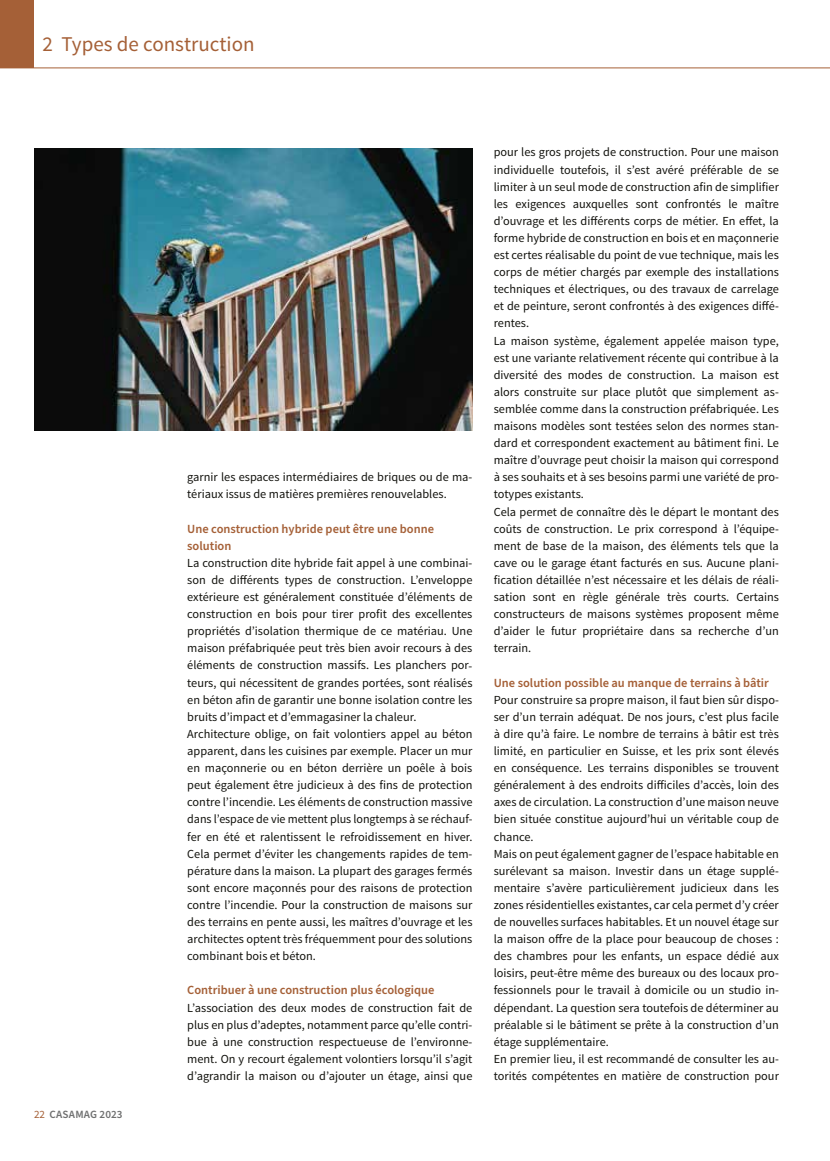
<style>
.page{position:relative;width:830px;height:1161px;background:#fff}
.page>*{position:absolute;margin:0;border:0;box-sizing:border-box;transform-origin:0 0}
.t1{font:21px "Source Sans Pro";color:#a56037}
.t2{font:600 12.45px/17.1px "Source Sans Pro";color:#a56037}
.t3{font:12.3px/17.1px "Source Sans Pro";color:#12120d}
.t4{font:600 11.1px "Source Sans Pro";letter-spacing:.02em;color:#6f7070}
.s1{font-weight:400;color:#a56037}
</style>
<div class="page">
<div style="left:0;top:0;width:34px;height:68px;background:#a56037"></div>
<hr style="left:0;top:68px;width:829px;height:1px;background:#a56037">
<img style="left:34px;top:148px;width:438px;height:282px">
<h1 class="t1" style="left:43px;top:31px;width:213px">2 Types de construction</h1>
<p class="t4" style="left:34px;top:1107px;width:90px"><span class="s1">22</span> CASAMAG 2023</p>
<p class="t3" style="left:187px;top:469px;width:286px">garnir les espaces intermédiaires de briques ou de ma&shy;tériaux issus de matières premières renouvelables.</p>
<p class="t2" style="left:187px;top:520px;width:248px">Une construction hybride peut être une bonne solution</p>
<p class="t3" style="left:187px;top:554px;width:286px">La construction dite hybride fait appel à une combinai&shy;son de différents types de construction. L’enveloppe extérieure est généralement constituée d’éléments de construction en bois pour tirer profit des excellentes propriétés d’isolation thermique de ce matériau. Une maison préfabriquée peut très bien avoir recours à des éléments de construction massifs. Les planchers por&shy;teurs, qui nécessitent de grandes portées, sont réalisés en béton afin de garantir une bonne isolation contre les bruits d’impact et d’emmagasiner la chaleur.<br>Architecture oblige, on fait volontiers appel au béton apparent, dans les cuisines par exemple. Placer un mur en maçonnerie ou en béton derrière un poêle à bois peut également être judicieux à des fins de protection contre l’incendie. Les éléments de construction massive dans l’espace de vie mettent plus longtemps à se réchauf&shy;fer en été et ralentissent le refroidissement en hiver.<br>Cela permet d’éviter les changements rapides de tem&shy;pérature dans la maison. La plupart des garages fermés sont encore maçonnés pour des raisons de protection contre l’incendie. Pour la construction de maisons sur des terrains en pente aussi, les maîtres d’ouvrage et les architectes optent très fréquemment pour des solutions combinant bois et béton.</p>
<p class="t2" style="left:187px;top:982px;width:249px">Contribuer à une construction plus écologique</p>
<p class="t3" style="left:187px;top:999px;width:286px;text-align:justify">L’association des deux modes de construction fait de plus en plus d’adeptes, notamment parce qu’elle contri&shy;bue à une construction respectueuse de l’environne&shy;ment. On y recourt également volontiers lorsqu’il s’agit d’agrandir la maison ou d’ajouter un étage, ainsi que</p>
<p class="t3" style="left:493px;top:144px;width:286px">pour les gros projets de construction. Pour une maison individuelle toutefois, il s’est avéré préférable de se limiter à un seul mode de construction afin de simplifier les exigences auxquelles sont confrontés le maître d’ouvrage et les différents corps de métier. En effet, la forme hybride de construction en bois et en maçonnerie est certes réalisable du point de vue technique, mais les corps de métier chargés par exemple des installations techniques et électriques, ou des travaux de carrelage et de peinture, seront confrontés à des exigences diffé&shy;rentes.<br>La maison système, également appelée maison type, est une variante relativement récente qui contribue à la diversité des modes de construction. La maison est alors construite sur place plutôt que simplement as&shy;semblée comme dans la construction préfabriquée. Les maisons modèles sont testées selon des normes stan&shy;dard et correspondent exactement au bâtiment fini. Le maître d’ouvrage peut choisir la maison qui correspond à ses souhaits et à ses besoins parmi une variété de pro&shy;totypes existants.<br>Cela permet de connaître dès le départ le montant des coûts de construction. Le prix correspond à l’équipe&shy;ment de base de la maison, des éléments tels que la cave ou le garage étant facturés en sus. Aucune plani&shy;fication détaillée n’est nécessaire et les délais de réali&shy;sation sont en règle générale très courts. Certains constructeurs de maisons systèmes proposent même d’aider le futur propriétaire dans sa recherche d’un terrain.</p>
<p class="t2" style="left:493px;top:674px;width:276px">Une solution possible au manque de terrains à bâtir</p>
<p class="t3" style="left:493px;top:691px;width:286px">Pour construire sa propre maison, il faut bien sûr dispo&shy;ser d’un terrain adéquat. De nos jours, c’est plus facile à dire qu’à faire. Le nombre de terrains à bâtir est très limité, en particulier en Suisse, et les prix sont élevés en conséquence. Les terrains disponibles se trouvent généralement à des endroits difficiles d’accès, loin des axes de circulation. La construction d’une maison neuve bien située constitue aujourd’hui un véritable coup de chance.<br>Mais on peut également gagner de l’espace habitable en surélevant sa maison. Investir dans un étage supplé&shy;mentaire s’avère particulièrement judicieux dans les zones résidentielles existantes, car cela permet d’y créer de nouvelles surfaces habitables. Et un nouvel étage sur la maison offre de la place pour beaucoup de choses : des chambres pour les enfants, un espace dédié aux loisirs, peut-être même des bureaux ou des locaux pro&shy;fessionnels pour le travail à domicile ou un studio in&shy;dépendant. La question sera toutefois de déterminer au préalable si le bâtiment se prête à la construction d’un étage supplémentaire.<br>En premier lieu, il est recommandé de consulter les au&shy;torités compétentes en matière de construction pour</p>
</div>
